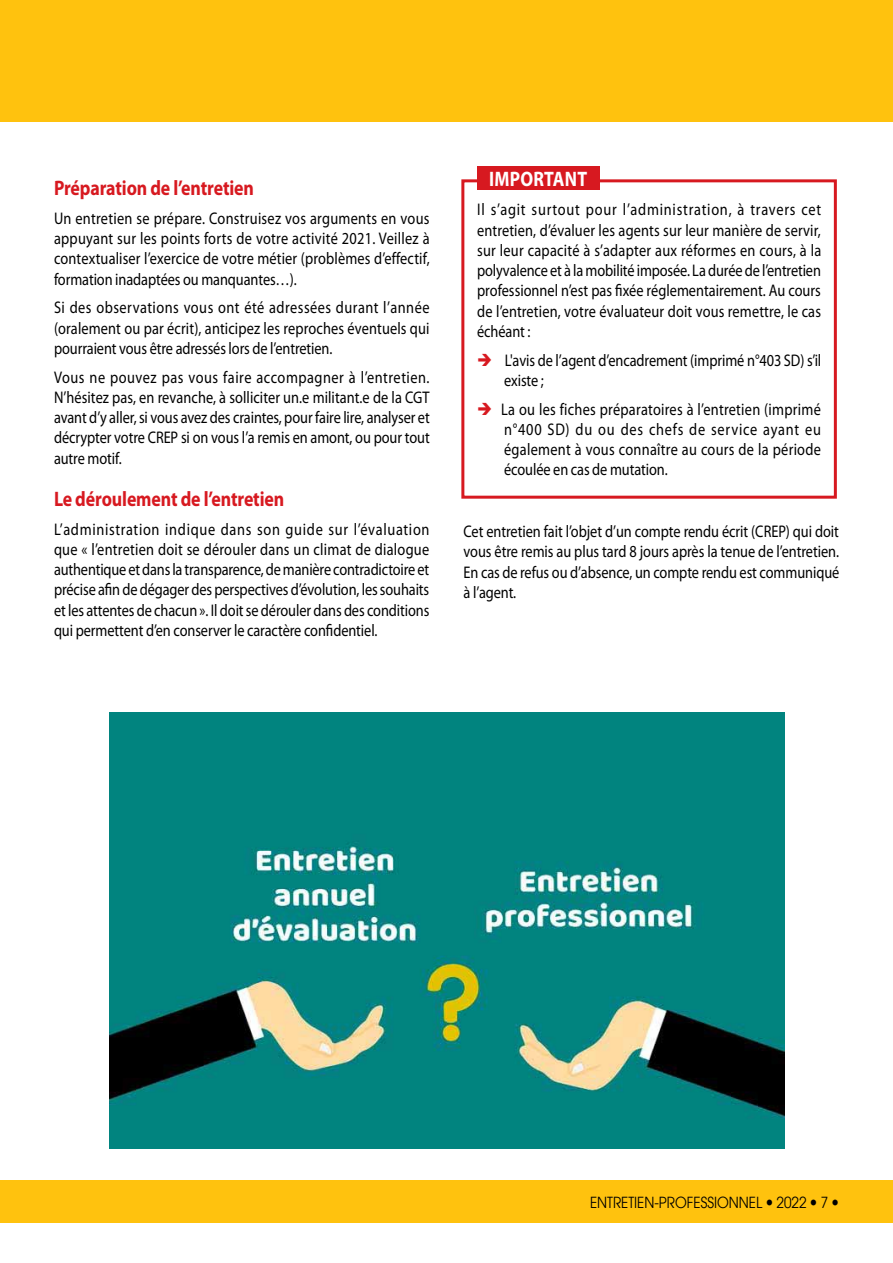
<style>
.page{position:relative;width:893px;height:1263px;background:#fff}
.page>*{position:absolute;margin:0;border:0;box-sizing:border-box;transform-origin:0 0}
.t1{font:700 21px "Myriad Pro";letter-spacing:-.005em;color:#d71920;scale:.85 1}
.t2{font:700 21px "Myriad Pro";letter-spacing:.015em;color:#fff;scale:.85 1}
.t3{font:16.8px/20.2px "Myriad Pro";letter-spacing:-.005em;color:#000;text-align:justify;scale:.85 1}
.t4{font:15px "Avant Garde";color:#000;scale:.9 1}
.s1{color:#d71920}
</style>
<div class="page">
<div style="left:2px;top:1180px;width:891px;height:42px;background:#ffc20e"></div>
<hr style="left:0;top:1180px;width:2px;height:42px;background:#ffc20e">
<div style="left:0;top:0;width:893px;height:122px;background:#ffc20e"></div>
<div style="left:461px;top:179px;width:376px;height:320px;border:3px solid #d71920"></div>
<img style="left:109px;top:713px;width:675px;height:435px">
<div style="left:477px;top:166px;width:122px;height:24px;background:#d71920"></div>
<p class="t2" style="left:489px;top:165px;width:113px">Important</p>
<p class="t1" style="left:54px;top:174px;width:237px">Préparation de l’entretien</p>
<p class="t3" style="left:54px;top:208px;width:443px">Un entretien se prépare. Construisez vos arguments en vous appuyant sur les points forts de votre activité 2021. Veillez à contextualiser l’exercice de votre métier (problèmes d’effectif, formation inadaptées ou manquantes…).</p>
<p class="t3" style="left:54px;top:297px;width:443px">Si des observations vous ont été adressées durant l’année (oralement ou par écrit), anticipez les reproches éventuels qui pourraient vous être adressés lors de l’entretien.</p>
<p class="t3" style="left:54px;top:367px;width:444px">Vous ne pouvez pas vous faire accompagner à l’entretien.<br>N’hésitez pas, en revanche, à solliciter un.e militant.e de la CGT avant d’y aller, si vous avez des craintes, pour faire lire, analyser et décrypter votre CREP si on vous l’a remis en amont, ou pour tout autre motif.</p>
<p class="t1" style="left:54px;top:485px;width:272px">Le déroulement de l’entretien</p>
<p class="t3" style="left:54px;top:519px;width:443px">L’administration indique dans son guide sur l’évaluation que « l’entretien doit se dérouler dans un climat de dialogue authentique et dans la transparence, de manière contradictoire et précise afin de dégager des perspectives d’évolution, les souhaits et les attentes de chacun ». I l doit se dérouler dans des conditions qui permettent d’en conserver le caractère confidentiel.</p>
<p class="t3" style="left:463px;top:521px;width:444px">Cet entretien fait l’objet d’un compte rendu écrit (CREP) qui doit vous être remis au plus tard 8 jours après la tenue de l’entretien.<br>En cas de refus ou d’absence, un compte rendu est communiqué à l’agent.</p>
<p class="t3" style="left:477px;top:199px;width:406px">I l s’agit surtout pour l’administration, à travers cet entretien, d’évaluer les agents sur leur manière de servir, sur leur capacité à s’adapter aux réformes en cours, à la polyvalence et à la mobilité imposée. La durée de l’entretien professionnel n’est pas fixée réglementairement. Au cours de l’entretien, votre évaluateur doit vous remettre, le cas échéant :</p>
<p class="t3" style="left:504px;top:350px;width:375px;text-indent:-27px"><span class="s1">➔</span> L'avis de l’agent d’encadrement (imprimé n°403 SD) s’il existe ;</p>
<p class="t3" style="left:504px;top:399px;width:374px;text-indent:-27px"><span class="s1">➔</span> La ou les fiches préparatoires à l’entretien (imprimé n°400 SD) du ou des chefs de service ayant eu également à vous connaître au cours de la période écoulée en cas de mutation.</p>
<p class="t4" style="left:590px;top:1193px;width:266px">ENTRETIEN-PROFESSIONNEL 2022 7</p>
</div>
